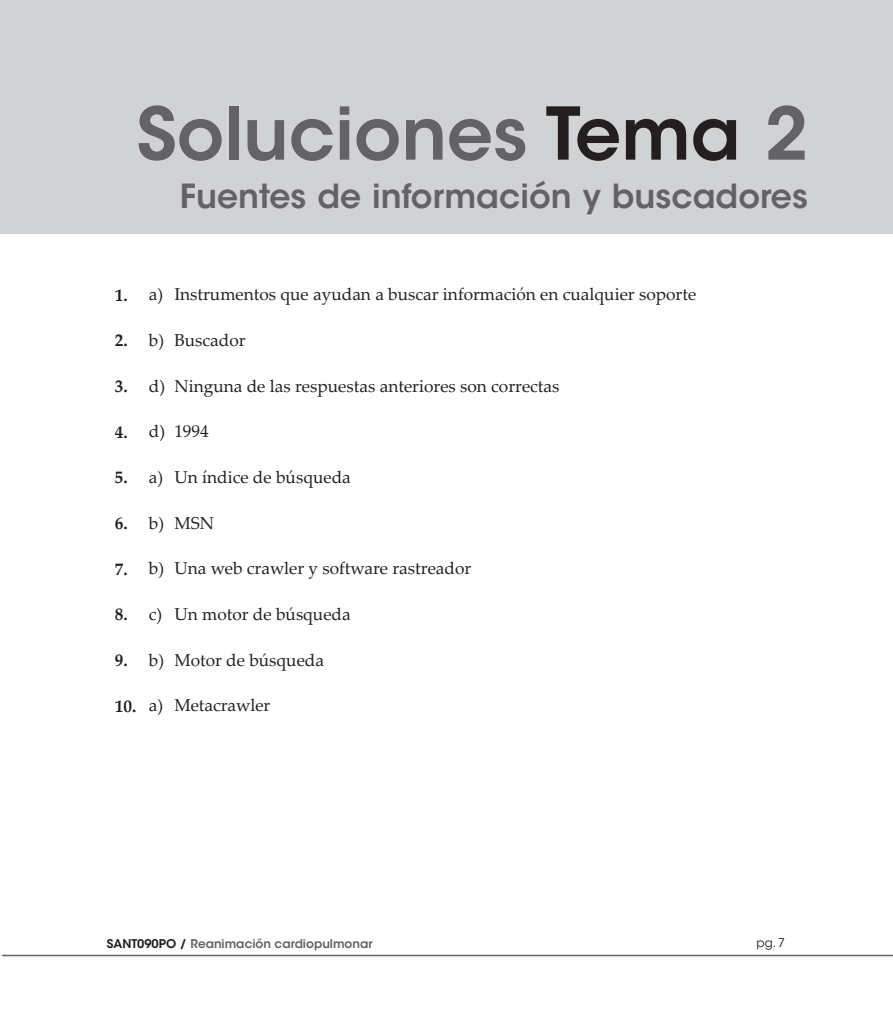
<style>
.page{position:relative;width:893px;height:1021px;background:#fff}
.page>*{position:absolute;margin:0;border:0;box-sizing:border-box;transform-origin:0 0}
.t1{font:600 72px "ITC Avant Garde Std";color:#636366}
.t2{font:600 33px "ITC Avant Garde Std";color:#636366}
.t3{font:17.25px "Palatino Linotype";color:#231f20}
.t4{font:600 12px "ITC Avant Garde Std";color:#636366}
.t5{font:12px "ITC Avant Garde Std";color:#231f20}
.s1{color:#231f20}
.s2{font-weight:700}
</style>
<div class="page">
<hr style="left:2px;top:954px;width:891px;height:2px;background:#636366">
<div style="left:0;top:0;width:893px;height:233px;background:#d1d2d4"></div>
<h1 class="t1" style="left:136px;top:88px;width:673px">Soluciones <span class="s1">Tema</span> 2</h1>
<h2 class="t2" style="left:180px;top:175px;width:630px">Fuentes de información y buscadores</h2>
<p class="t3" style="left:115px;top:282px;width:583px"><span class="s2">1.</span> a) Instrumentos que ayudan a buscar información en cualquier soporte</p>
<p class="t3" style="left:115px;top:328px;width:132px"><span class="s2">2.</span> b) Buscador</p>
<p class="t3" style="left:115px;top:373px;width:446px"><span class="s2">3.</span> d) Ninguna de las respuestas anteriores son correctas</p>
<p class="t3" style="left:115px;top:419px;width:96px"><span class="s2">4.</span> d) 1994</p>
<p class="t3" style="left:115px;top:465px;width:238px"><span class="s2">5.</span> a) Un índice de búsqueda</p>
<p class="t3" style="left:115px;top:510px;width:101px"><span class="s2">6.</span> b) MSN</p>
<p class="t3" style="left:115px;top:556px;width:358px"><span class="s2">7.</span> b) Una web crawler y software rastreador</p>
<p class="t3" style="left:115px;top:602px;width:237px"><span class="s2">8.</span> c) Un motor de búsqueda</p>
<p class="t3" style="left:115px;top:647px;width:211px"><span class="s2">9.</span> b) Motor de búsqueda</p>
<p class="t3" style="left:115px;top:693px;width:157px"><span class="s2">10.</span> a) Metacrawler</p>
<p class="t4" style="left:107px;top:935px;width:267px"><span class="s1">SANT090PO /</span> Reanimación cardiopulmonar</p>
<p class="t5" style="left:756px;top:935px;width:30px">pg. 7</p>
</div>
